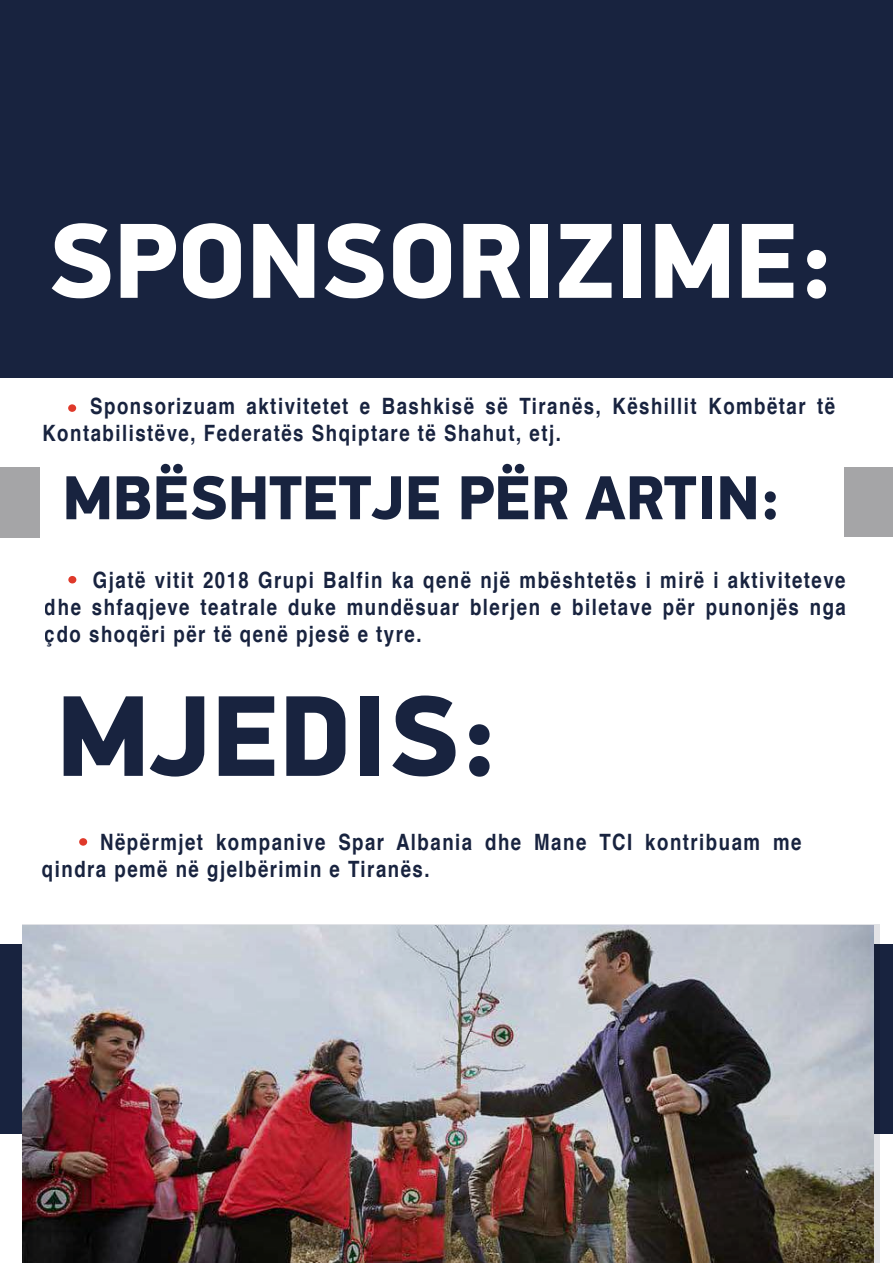
<style>
.page{position:relative;width:893px;height:1263px;background:#fff}
.page>*{position:absolute;margin:0;border:0;box-sizing:border-box;transform-origin:0 0}
.t1{font:900 115.35px "PF Din Display Pro";color:#18233f}
.t2{font:900 107.25px "PF Din Display Pro";color:#fff}
.t3{font:900 62.4px "PF Din Display Pro";color:#18233f}
.t4{font:700 22.5px/27px "Helvetica";letter-spacing:.08em;color:#18233f;scale:.83 1}
</style>
<div class="page">
<div style="left:0;top:0;width:893px;height:377px;background:#18233f"></div>
<div style="left:0;top:467px;width:39px;height:70px;background:#a5a5a7"></div>
<div style="left:0;top:944px;width:893px;height:190px;background:#18233f"></div>
<div style="left:844px;top:467px;width:49px;height:70px;background:#a5a5a7"></div>
<img style="left:23px;top:924px;width:857px;height:339px">
<div style="left:68px;top:576px;width:8px;height:7px;background:#df392a;border-radius:50%"></div>
<div style="left:68px;top:404px;width:8px;height:8px;background:#df392a;border-radius:50%"></div>
<div style="left:79px;top:838px;width:8px;height:8px;background:#df392a;border-radius:50%"></div>
<h2 class="t2" style="left:48px;top:196px;width:789px">SPONSORIZIME:</h2>
<p class="t4" style="left:42px;top:393px;width:957px;text-indent:48px">Sponsorizuam aktivitetet e Bashkisë së Tiranës, Këshillit Kombëtar të<br>Kontabilistëve, Federatës Shqiptare të Shahut, etj.</p>
<h3 class="t3" style="left:63px;top:460px;width:720px">MBËSHTETJE PËR ARTIN:</h3>
<p class="t4" style="left:45px;top:567px;width:966px;text-align:justify;text-indent:24px">• Gjatë vitit 2018 Grupi Balfin ka qenë një mbështetës i mirë i aktiviteteve dhe shfaqjeve teatrale duke mundësuar blerjen e biletave për punonjës nga çdo shoqëri për të qenë pjesë e tyre.</p>
<h1 class="t1" style="left:57px;top:666px;width:445px">MJEDIS:</h1>
<p class="t4" style="left:42px;top:829px;width:917px;text-indent:58px">Nëpërmjet kompanive Spar Albania dhe Mane TCI kontribuam me qindra pemë në gjelbërimin e Tiranës.</p>
</div>
